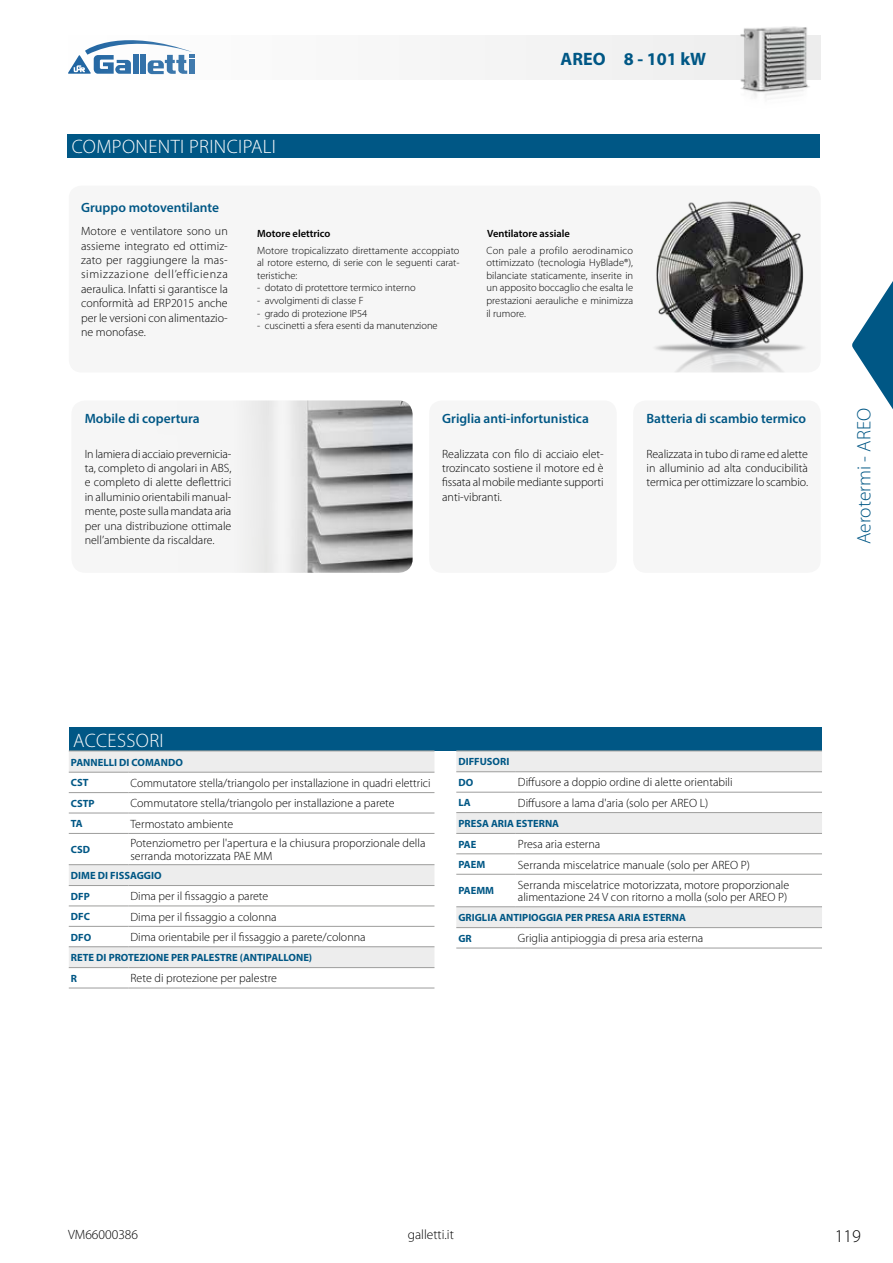
<style>
.page{position:relative;width:893px;height:1263px;background:#fff}
.page>*{position:absolute;margin:0;border:0;box-sizing:border-box;transform-origin:0 0}
.t1{font:300 19.5px "Myriad Pro";letter-spacing:.02em;color:#fff}
.t2{font:300 19.5px "Myriad Pro";color:#005785}
.t3{font:700 18px "Myriad Pro";color:#005785}
.t4{font:300 18px "Myriad Pro";color:#000}
.t5{font:600 13.5px "Myriad Pro";color:#005785}
.t6{font:300 13.5px "Myriad Pro";color:#000}
.t7{font:300 12px/14.4px "Myriad Pro";color:#000;text-align:justify}
.t8{font:300 10.5px/12.6px "Myriad Pro";color:#000;text-align:justify}
.t9{font:700 10.5px/20.5px "Myriad Pro";color:#005785}
.t10{font:600 10.5px "Myriad Pro";color:#000}
</style>
<div class="page">
<svg style="left:852px;top:281px;width:41px;height:128px"></svg>
<svg style="left:68px;top:35px;width:753px;height:45px;fill:#f5f5f5"></svg>
<img style="left:737px;top:26px;width:75px;height:73px">
<div style="left:69px;top:186px;width:752px;height:186px;background:#f6f6f6;border-radius:13px"></div>
<img style="left:655px;top:201px;width:149px;height:171px">
<div style="left:67px;top:134px;width:753px;height:24px;background:#005785"></div>
<div style="left:71px;top:400px;width:342px;height:173px;background:#f6f6f6;border-radius:14px"></div>
<img style="left:255px;top:400px;width:158px;height:173px">
<div style="left:633px;top:400px;width:188px;height:173px;background:#f6f6f6;border-radius:13px"></div>
<div style="left:429px;top:400px;width:188px;height:173px;background:#f6f6f6;border-radius:13px"></div>
<div style="left:69px;top:727px;width:752px;height:24px;background:#005785"></div>
<svg style="left:69px;top:752px;width:365px;height:215px"></svg>
<hr style="left:69px;top:751px;width:59px;height:1px;background:#9d9d9c">
<hr style="left:128px;top:751px;width:306px;height:1px;background:#9d9d9c">
<hr style="left:69px;top:772px;width:59px;height:1px;background:#9d9d9c">
<hr style="left:128px;top:772px;width:306px;height:1px;background:#9d9d9c">
<hr style="left:69px;top:864px;width:59px;height:1px;background:#9d9d9c">
<hr style="left:128px;top:864px;width:306px;height:1px;background:#9d9d9c">
<hr style="left:69px;top:885px;width:59px;height:1px;background:#9d9d9c">
<hr style="left:128px;top:885px;width:306px;height:1px;background:#9d9d9c">
<hr style="left:69px;top:946px;width:59px;height:1px;background:#9d9d9c">
<hr style="left:128px;top:946px;width:306px;height:1px;background:#9d9d9c">
<hr style="left:69px;top:967px;width:59px;height:1px;background:#9d9d9c">
<hr style="left:128px;top:967px;width:306px;height:1px;background:#9d9d9c">
<hr style="left:69px;top:792px;width:59px;height:1px;background:#9d9d9c">
<hr style="left:128px;top:792px;width:306px;height:1px;background:#9d9d9c">
<hr style="left:69px;top:813px;width:59px;height:1px;background:#9d9d9c">
<hr style="left:128px;top:813px;width:306px;height:1px;background:#9d9d9c">
<hr style="left:69px;top:833px;width:59px;height:1px;background:#9d9d9c">
<hr style="left:128px;top:833px;width:306px;height:1px;background:#9d9d9c">
<hr style="left:69px;top:906px;width:59px;height:1px;background:#9d9d9c">
<hr style="left:128px;top:906px;width:306px;height:1px;background:#9d9d9c">
<hr style="left:69px;top:926px;width:59px;height:1px;background:#9d9d9c">
<hr style="left:128px;top:926px;width:306px;height:1px;background:#9d9d9c">
<hr style="left:69px;top:988px;width:59px;height:1px;background:#9d9d9c">
<hr style="left:128px;top:988px;width:306px;height:1px;background:#9d9d9c">
<svg style="left:456px;top:752px;width:366px;height:175px"></svg>
<hr style="left:456px;top:948px;width:60px;height:1px;background:#9d9d9c">
<hr style="left:456px;top:751px;width:60px;height:1px;background:#9d9d9c">
<hr style="left:516px;top:751px;width:306px;height:1px;background:#9d9d9c">
<hr style="left:456px;top:771px;width:60px;height:1px;background:#9d9d9c">
<hr style="left:516px;top:771px;width:306px;height:1px;background:#9d9d9c">
<hr style="left:456px;top:792px;width:60px;height:1px;background:#9d9d9c">
<hr style="left:456px;top:812px;width:60px;height:1px;background:#9d9d9c">
<hr style="left:456px;top:833px;width:60px;height:1px;background:#9d9d9c">
<hr style="left:456px;top:853px;width:60px;height:1px;background:#9d9d9c">
<hr style="left:456px;top:874px;width:60px;height:1px;background:#9d9d9c">
<hr style="left:456px;top:906px;width:60px;height:1px;background:#9d9d9c">
<hr style="left:456px;top:927px;width:60px;height:1px;background:#9d9d9c">
<hr style="left:516px;top:927px;width:306px;height:1px;background:#9d9d9c">
<hr style="left:516px;top:948px;width:306px;height:1px;background:#9d9d9c">
<hr style="left:516px;top:833px;width:306px;height:1px;background:#9d9d9c">
<hr style="left:516px;top:853px;width:306px;height:1px;background:#9d9d9c">
<hr style="left:516px;top:874px;width:306px;height:1px;background:#9d9d9c">
<hr style="left:516px;top:906px;width:306px;height:1px;background:#9d9d9c">
<hr style="left:516px;top:792px;width:306px;height:1px;background:#9d9d9c">
<hr style="left:516px;top:812px;width:306px;height:1px;background:#9d9d9c">
<p class="t1" style="left:72px;top:136px;width:206px">COMPON ENTI PRINCIPALI</p>
<p class="t5" style="left:81px;top:198px;width:140px">Gruppo motoventilante</p>
<h2 class="t3" style="left:561px;top:47px;width:147px">AREO 8 - 101 kW</h2>
<p class="t7" style="left:81px;top:224px;width:148px">Motore e ventilatore sono un assieme integrato ed ottimiz&shy;zato per raggiungere la mas&shy;simizzazione dell’efficienza aeraulica. Infatti si garantisce la conformità ad ERP2015 anche per le versioni con alimentazio&shy;ne monofase.</p>
<p class="t10" style="left:257px;top:227px;width:75px">Motore elettrico</p>
<p class="t10" style="left:487px;top:227px;width:84px">Ventilatore assiale</p>
<p class="t8" style="left:257px;top:244px;width:204px">Motore tropicalizzato direttamente accoppiato al rotore esterno, di serie con le seguenti carat&shy;teristiche:</p>
<p class="t8" style="left:257px;top:282px;width:160px">- dotato di protettore termico interno</p>
<p class="t8" style="left:257px;top:294px;width:108px">- avvolgimenti di classe F</p>
<p class="t8" style="left:257px;top:307px;width:112px">- grado di protezione IP54</p>
<p class="t8" style="left:257px;top:320px;width:182px">- cuscinetti a sfera esenti da manutenzione</p>
<p class="t8" style="left:486px;top:244px;width:148px">Con pale a profilo aerodinamico ottimizzato (tecnologia HyBlade®), bilanciate staticamente, inserite in un apposito boccaglio che esalta le prestazioni aerauliche e minimizza il rumore.</p>
<p class="t5" style="left:85px;top:410px;width:117px">Mobile di copertura</p>
<p class="t7" style="left:85px;top:447px;width:148px">In lamiera di acciaio prevernicia&shy;ta, completo di angolari in ABS, e completo di alette deflettrici in alluminio orientabili manual&shy;mente, poste sulla mandata aria per una distribuzione ottimale nell’ambiente da riscaldare.</p>
<p class="t5" style="left:442px;top:410px;width:148px">Griglia anti-infortunistica</p>
<p class="t7" style="left:442px;top:447px;width:163px">Realizzata con filo di acciaio elet&shy;trozincato sostiene il motore ed è fissata al mobile mediante supporti anti-vibranti.</p>
<p class="t5" style="left:646px;top:410px;width:161px">Batteria di scambio termico</p>
<p class="t7" style="left:646px;top:447px;width:163px">Realizzata in tubo di rame ed alette in alluminio ad alta conducibilità termica per ottimizzare lo scambio.</p>
<h1 class="t2" style="left:853px;top:544px;width:137px;rotate:-90deg">Aerotermi - AREO</h1>
<p class="t1" style="left:73px;top:729px;width:92px">ACCESSORI</p>
<p class="t9" style="left:71px;top:751px;width:114px">PANNELLI DI COMANDO<br>CST</p>
<p class="t7" style="left:130px;top:776px;width:302px">Commutatore stella/triangolo per installazione in quadri elettrici</p>
<p class="t9" style="left:71px;top:792px;width:25px">CSTP</p>
<p class="t7" style="left:130px;top:796px;width:266px">Commutatore stella/triangolo per installazione a parete</p>
<p class="t9" style="left:71px;top:813px;width:13px">TA</p>
<p class="t7" style="left:130px;top:817px;width:104px">Termostato ambiente</p>
<p class="t9" style="left:71px;top:839px;width:21px">CSD</p>
<p class="t7" style="left:130px;top:837px;width:296px;line-height:12.8px">Potenziometro per l'apertura e la chiusura proporzionale della serranda motorizzata PAE MM</p>
<p class="t9" style="left:71px;top:865px;width:92px">DIME DI FISSAGGIO<br>DFP</p>
<p class="t7" style="left:130px;top:889px;width:139px">Dima per il fissaggio a parete</p>
<p class="t9" style="left:71px;top:906px;width:21px">DFC</p>
<p class="t7" style="left:130px;top:910px;width:148px">Dima per il fissaggio a colonna</p>
<p class="t9" style="left:71px;top:926px;width:22px">DFO</p>
<p class="t7" style="left:130px;top:930px;width:237px">Dima orientabile per il fissaggio a parete/colonna</p>
<p class="t9" style="left:71px;top:947px;width:243px">RETE DI PROTEZIONE PER PALESTRE (ANTIPALLONE)<br>R</p>
<p class="t7" style="left:130px;top:971px;width:148px">Rete di protezione per palestre</p>
<p class="t9" style="left:458px;top:751px;width:52px">DIFFUSORI<br>DO</p>
<p class="t7" style="left:518px;top:775px;width:216px">Diffusore a doppio ordine di alette orientabili</p>
<p class="t9" style="left:458px;top:792px;width:14px">LA</p>
<p class="t7" style="left:518px;top:796px;width:192px">Diffusore a lama d'aria (solo per AREO L)</p>
<p class="t9" style="left:458px;top:813px;width:102px">PRESA ARIA ESTERNA<br>PAE</p>
<p class="t7" style="left:518px;top:837px;width:84px">Presa aria esterna</p>
<p class="t9" style="left:458px;top:854px;width:28px">PAEM</p>
<p class="t7" style="left:518px;top:857px;width:233px">Serranda miscelatrice manuale (solo per AREO P)</p>
<p class="t9" style="left:458px;top:880px;width:37px">PAEMM</p>
<p class="t7" style="left:518px;top:878px;width:273px;line-height:12.8px">Serranda miscelatrice motorizzata, motore proporzionale alimentazione 24 V con ritorno a molla (solo per AREO P)</p>
<p class="t9" style="left:458px;top:907px;width:229px">GRIGLIA ANTIPIOGGIA PER PRESA ARIA ESTERNA<br>GR</p>
<p class="t7" style="left:518px;top:931px;width:187px">Griglia antipioggia di presa aria esterna</p>
<p class="t6" style="left:68px;top:1227px;width:72px">VM66000386</p>
<p class="t6" style="left:408px;top:1227px;width:48px">galletti.it</p>
<p class="t4" style="left:835px;top:1226px;width:28px">119</p>
</div>
